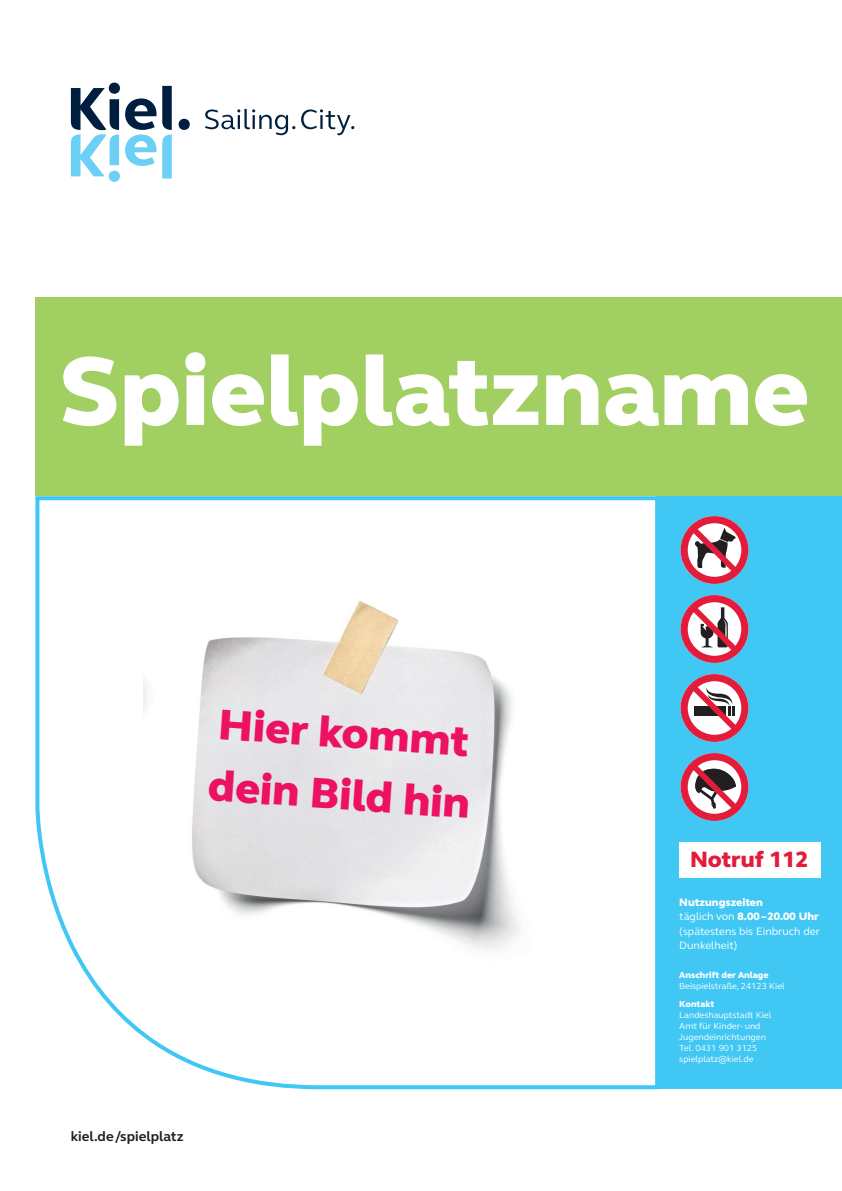
<style>
.page{position:relative;width:842px;height:1191px;background:#fff}
.page>*{position:absolute;margin:0;border:0;box-sizing:border-box;transform-origin:0 0}
.t1{font:800 100px "FS Elliot Pro";color:#fff}
.t2{font:800 44.05px/61.6px "FS Elliot Pro";color:#ec1163}
.t3{font:800 22.7px "FS Elliot Pro";color:#e41c3b}
.t4{font:700 14px "FS Elliot Pro";color:#231f20}
.t5{font:11px/14.5px "FS Elliot Pro";color:#fff}
.t6{font:9px/11px "FS Elliot Pro";color:#fff}
.t7{font:800 9px "FS Elliot Pro";color:#fff}
.s1{font-weight:800}
</style>
<div class="page">
<svg style="left:205px;top:109px;width:90px;height:26px"></svg>
<svg style="left:301px;top:109px;width:53px;height:26px"></svg>
<div style="left:109px;top:171px;width:11px;height:11px;background:#6bcff6;border-radius:50%"></div>
<div style="left:109px;top:83px;width:11px;height:11px;background:#001f40;border-radius:50%"></div>
<div style="left:179px;top:119px;width:11px;height:11px;background:#001f40;border-radius:50%"></div>
<svg style="left:125px;top:86px;width:47px;height:92px"></svg>
<svg style="left:71px;top:88px;width:48px;height:88px"></svg>
<div style="left:657px;top:496px;width:185px;height:593px;background:#40c7f4"></div>
<svg style="left:35px;top:496px;width:624px;height:594px"></svg>
<div style="left:35px;top:298px;width:807px;height:198px;background:#a2cf62"></div>
<svg style="left:681px;top:516px;width:67px;height:68px"></svg>
<svg style="left:681px;top:674px;width:67px;height:68px"></svg>
<svg style="left:681px;top:753px;width:67px;height:68px"></svg>
<svg style="left:681px;top:595px;width:67px;height:68px"></svg>
<div style="left:679px;top:842px;width:141px;height:35px;background:#fff"></div>
<img style="left:143px;top:573px;width:408px;height:391px">
<h1 class="t1" style="left:60px;top:324px;width:750px">Spielplatzname</h1>
<h2 class="t2" style="left:215px;top:692px;width:264px;rotate:4deg">Hier kommt dein Bild hin</h2>
<h3 class="t4" style="left:71px;top:1127px;width:114px">kiel.de/spielplatz</h3>
<h3 class="t3" style="left:690px;top:844px;width:120px">Notruf 112</h3>
<p class="t5" style="left:679px;top:894px;width:142px"><span class="s1">Nutzungszeiten<br></span>täglich von <span class="s1">8.00 –20.00 Uhr </span>(spätestens bis Einbruch der<br>Dunkelheit)</p>
<p class="t7" style="left:679px;top:968px;width:91px">Anschrift der Anlage</p>
<p class="t6" style="left:679px;top:980px;width:107px">Beispielstraße, 24123 Kiel</p>
<p class="t7" style="left:679px;top:997px;width:36px">Kontakt</p>
<p class="t6" style="left:679px;top:1009px;width:93px">Landeshauptstadt Kiel<br>Amt für Kinder- und<br>Jugendeinrichtungen<br>Tel. 0431 901 3125 spielplatz@kiel.de</p>
</div>
